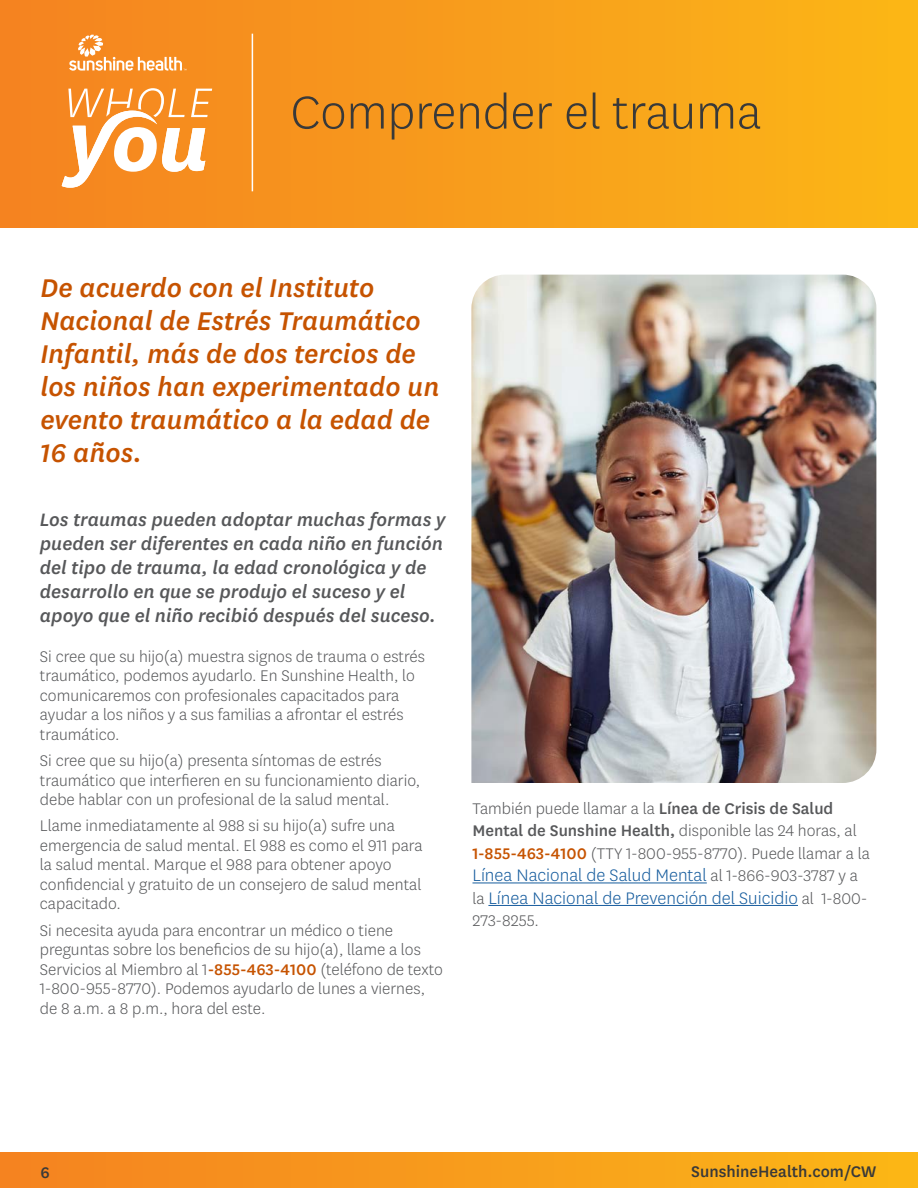
<style>
.page{position:relative;width:918px;height:1188px;background:#fff}
.page>*{position:absolute;margin:0;border:0;box-sizing:border-box;transform-origin:0 0}
.t1{font:300 54px "Centene Sans";color:#393939}
.t2{font:italic 500 30px/33px "Centene Sans";color:#c65300}
.t3{font:italic 500 21px/24px "Centene Sans";color:#57585a}
.t4{font:300 19.5px/22.5px "Centene Sans";color:#175d9e}
.t5{font:300 18px/19.5px "Centene Sans";color:#57585a}
.t6{font:500 18px "Centene Sans";color:#393939}
.s1{font-weight:500;color:#c65300}
.s2{font-weight:500}
.s3{font-weight:500;color:#58595b}
.s4{font-size:18px;color:#57585a}
</style>
<div class="page">
<div style="left:0;top:1153px;width:918px;height:35px;background:linear-gradient(to right,#f48221,#fbb617)"></div>
<div style="left:0;top:0;width:918px;height:228px;background:linear-gradient(to right,#f48221,#fbb617)"></div>
<svg style="left:62px;top:88px;width:150px;height:100px"></svg>
<hr style="left:252px;top:34px;width:1px;height:157px;background:#fff">
<svg style="left:69px;top:35px;width:117px;height:36px;background:#f7a14c"></svg>
<img style="left:471px;top:275px;width:405px;height:508px">
<hr style="left:472px;top:882px;width:235px;height:1px;background:#175d9e">
<hr style="left:488px;top:905px;width:310px;height:1px;background:#175d9e">
<h2 class="t1" style="left:291px;top:79px;width:472px">Comprender el trauma</h2>
<p class="t2" style="left:41px;top:270px;width:400px">De acuerdo con el Instituto<br>Nacional de Estrés Traumático<br>Infantil, más de dos tercios de los niños han experimentado un evento traumático a la edad de<br>16 años.</p>
<p class="t3" style="left:40px;top:507px;width:407px">Los traumas pueden adoptar muchas formas y pueden ser diferentes en cada niño en función del tipo de trauma, la edad cronológica y de desarrollo en que se produjo el suceso y el apoyo que el niño recibió después del suceso.</p>
<p class="t5" style="left:40px;top:646px;width:387px">Si cree que su hijo(a) muestra signos de trauma o estrés traumático, podemos ayudarlo. En Sunshine Health, lo comunicaremos con profesionales capacitados para ayudar a los niños y a sus familias a afrontar el estrés traumático.</p>
<p class="t5" style="left:40px;top:750px;width:382px">Si cree que su hijo(a) presenta síntomas de estrés traumático que interfieren en su funcionamiento diario, debe hablar con un profesional de la salud mental.</p>
<p class="t5" style="left:40px;top:816px;width:384px">Llame inmediatamente al 988 si su hijo(a) sufre una emergencia de salud mental. El 988 es como el 911 para la salud mental. Marque el 988 para obtener apoyo confidencial y gratuito de un consejero de salud mental capacitado.</p>
<p class="t5" style="left:40px;top:920px;width:404px">Si necesita ayuda para encontrar un médico o tiene preguntas sobre los beneficios de su hijo(a), llame a los Servicios al Miembro al 1<span class="s1">-855-463-4100</span> (teléfono de texto 1-800-955-8770). Podemos ayudarlo de lunes a viernes, de 8 a.m. a 8 p.m., hora del este.</p>
<p class="t5" style="left:472px;top:796px;width:399px;line-height:22.5px">También puede llamar a la <span class="s2">Línea de Crisis de Salud<br></span><span class="s3">Mental de Sunshine He</span><span class="s2">al</span><span class="s3">th,</span> disponible las 24 horas, al<br><span class="s1">1-855-463-4100</span> (TTY 1-800-955-8770). Puede llamar a la</p>
<p class="t4" style="left:472px;top:863px;width:397px">Línea Nacional de Salud Mental <span class="s4">al 1-866-903-3787 y a la</span> Línea Nacional de Prevención del Suicidio <span class="s4">al 1-800-</span></p>
<p class="t5" style="left:473px;top:910px;width:68px">273-8255.</p>
<p class="t6" style="left:40px;top:1160px;width:11px">6</p>
<p class="t6" style="left:691px;top:1159px;width:187px">SunshineHealth.com/CW</p>
</div>
